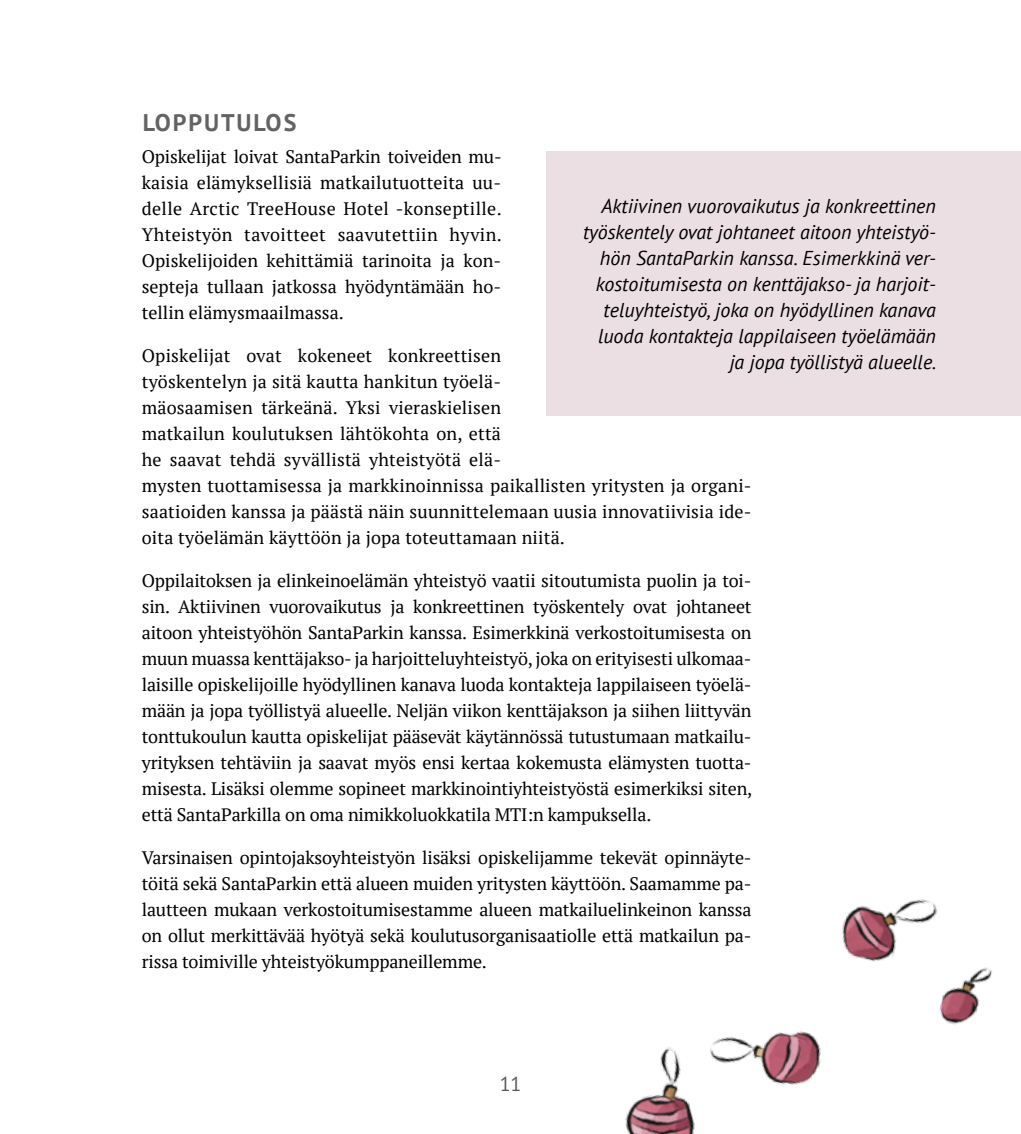
<style>
.page{position:relative;width:1021px;height:1134px;background:#fff}
.page>*{position:absolute;margin:0;border:0;box-sizing:border-box;transform-origin:0 0}
.t1{font:700 24px "PT Sans";letter-spacing:.08em;color:#646363}
.t2{font:italic 20px/26px "PT Sans";color:#000;text-align:right}
.t3{font:20px "PT Sans";color:#575756}
.t4{font:18px/26px "PT Serif";letter-spacing:.01em;color:#000;text-align:justify}
</style>
<div class="page">
<div style="left:546px;top:151px;width:474px;height:265px;background:#ecdfe4"></div>
<img style="left:842px;top:899px;width:150px;height:126px">
<img style="left:625px;top:1031px;width:196px;height:103px">
<h1 class="t1" style="left:143px;top:107px;width:155px">LOPPUTULOS</h1>
<p class="t4" style="left:142px;top:143px;width:361px">Opiskelijat loivat SantaParkin toiveiden mu&shy;kaisia elämyksellisiä matkailutuotteita uu&shy;delle Arctic TreeHouse Hotel -konseptille.<br>Yhteistyön tavoitteet saavutettiin hyvin.<br>Opiskelijoiden kehittämiä tarinoita ja kon&shy;septeja tullaan jatkossa hyödyntämään ho&shy;tellin elämysmaailmassa.</p>
<p class="t4" style="left:142px;top:342px;width:611px;text-align:left">Opiskelijat ovat kokeneet konkreettisen<br>työskentelyn ja sitä kautta hankitun työelä-<br>mäosaamisen tärkeänä. Yksi vieraskielisen<br>matkailun koulutuksen lähtökohta on, että<br>he saavat tehdä syvällistä yhteistyötä elä-<br>mysten tuottamisessa ja markkinoinnissa paikallisten yritysten ja organi&shy;saatioiden kanssa ja päästä näin suunnittelemaan uusia innovatiivisia ide&shy;oita työelämän käyttöön ja jopa toteuttamaan niitä.</p>
<p class="t4" style="left:142px;top:567px;width:612px">Oppilaitoksen ja elinkeinoelämän yhteistyö vaatii sitoutumista puolin ja toi&shy;sin. Aktiivinen vuorovaikutus ja konkreettinen työskentely ovat johtaneet aitoon yhteistyöhön SantaParkin kanssa. Esimerkkinä verkostoitumisesta on muun muassa kenttäjakso- ja harjoitteluyhteistyö, joka on erityisesti ulkomaa&shy;laisille opiskelijoille hyödyllinen kanava luoda kontakteja lappilaiseen työelä&shy;mään ja jopa työllistyä alueelle. Neljän viikon kenttäjakson ja siihen liittyvän tonttukoulun kautta opiskelijat pääsevät käytännössä tutustumaan matkailu&shy;yrityksen tehtäviin ja saavat myös ensi kertaa kokemusta elämysten tuotta&shy;misesta. Lisäksi olemme sopineet markkinointiyhteistyöstä esimerkiksi siten, että SantaParkilla on oma nimikkoluokkatila MTI:n kampuksella.</p>
<p class="t4" style="left:142px;top:844px;width:611px">Varsinaisen opintojaksoyhteistyön lisäksi opiskelijamme tekevät opinnäyte&shy;töitä sekä SantaParkin että alueen muiden yritysten käyttöön. Saamamme pa&shy;lautteen mukaan verkostoitumisestamme alueen matkailuelinkeinon kanssa on ollut merkittävää hyötyä sekä koulutusorganisaatiolle että matkailun pa&shy;rissa toimiville yhteistyökumppaneillemme.</p>
<p class="t2" style="left:583px;top:192px;width:355px">Aktiivinen vuorovaikutus ja konkreettinen työskentely ovat johtaneet aitoon yhteistyö&shy;hön SantaParkin kanssa. Esimerkkinä ver&shy;kostoitumisesta on kenttäjakso- ja harjoit&shy;teluyhteistyö, joka on hyödyllinen kanava luoda kontakteja lappilaiseen työelämään ja jopa työllistyä alueelle.</p>
<p class="t3" style="left:499px;top:1071px;width:23px">11</p>
</div>
